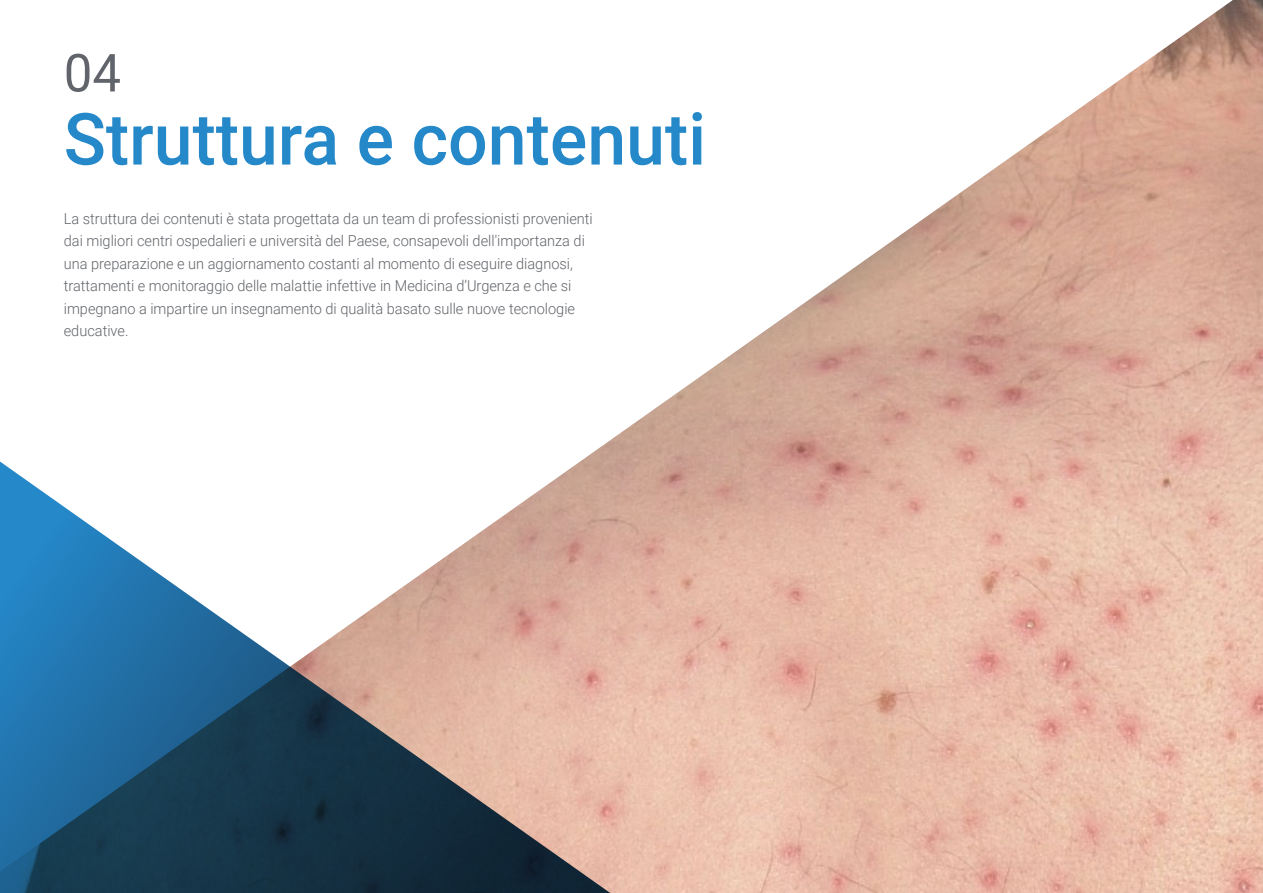
<style>
.page{position:relative;width:1263px;height:893px;background:#fff}
.page>*{position:absolute;margin:0;border:0;box-sizing:border-box;transform-origin:0 0}
.t1{font:500 72px "Roboto";color:#2488c9}
.t2{font:52.5px "Roboto";color:#61646a}
.t3{font:300 15px/22.5px "Roboto";color:#61646a}
</style>
<div class="page">
<img style="left:602px;top:0;width:661px;height:893px">
<svg style="left:0;top:446px;width:640px;height:447px"></svg>
<h2 class="t2" style="left:64px;top:36px;width:59px">04</h2>
<h1 class="t1" style="left:64px;top:89px;width:644px">Struttura e contenuti</h1>
<p class="t3" style="left:64px;top:207px;width:531px">La struttura dei contenuti è stata progettata da un team di professionisti provenienti dai migliori centri ospedalieri e università del Paese, consapevoli dell'importanza di una preparazione e un aggiornamento costanti al momento di eseguire diagnosi, trattamenti e monitoraggio delle malattie infettive in Medicina d’Urgenza e che si impegnano a impartire un insegnamento di qualità basato sulle nuove tecnologie educative.</p>
</div>
